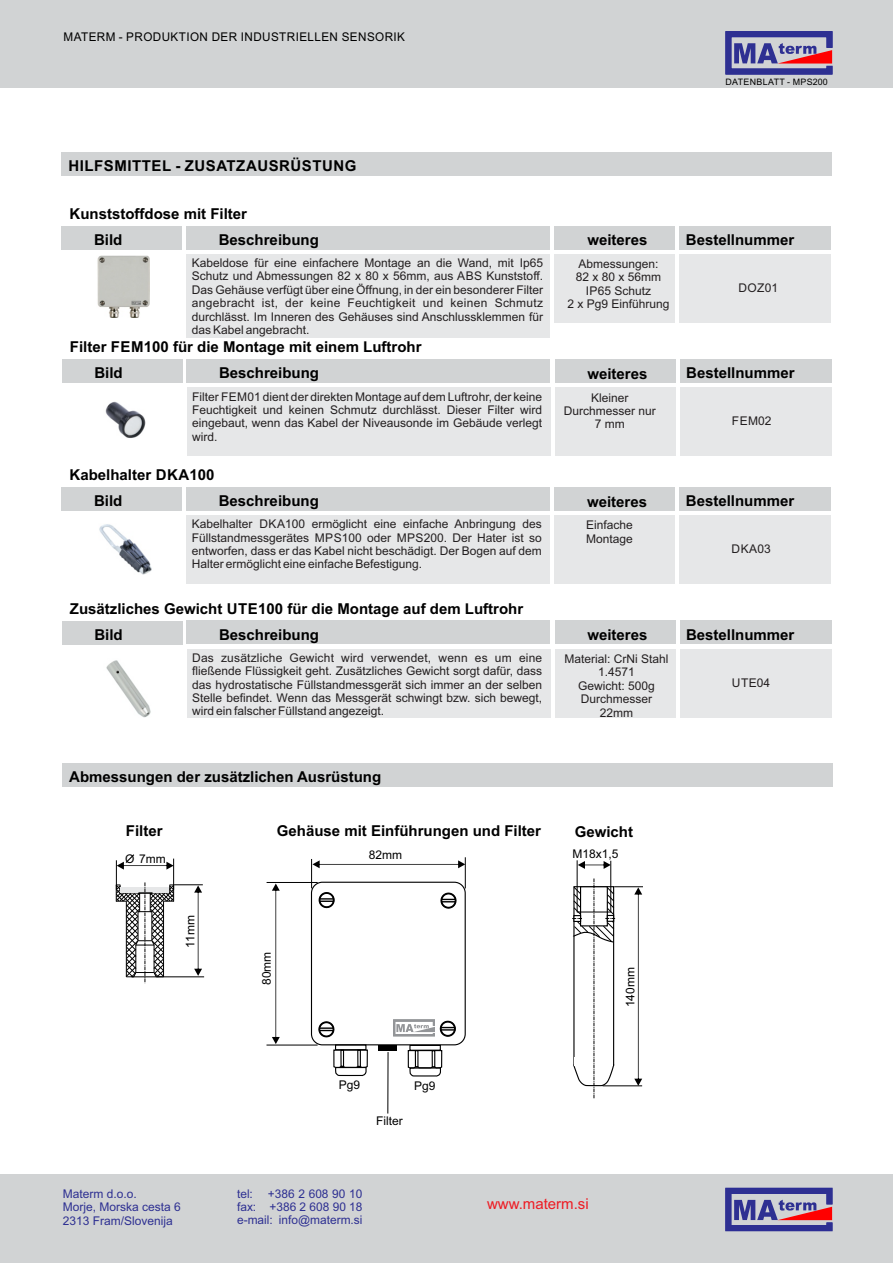
<style>
.page{position:relative;width:893px;height:1263px;background:#fff}
.page>*{position:absolute;margin:0;border:0;box-sizing:border-box;transform-origin:0 0}
.t1{font:700 15px "Arial";color:#000}
.t2{font:700 15px "Arial";letter-spacing:.035em;color:#000}
.t3{font:15px "Arial";color:#ed1c24}
.t4{font:12px/13.4px "Arial";color:#231f20;text-align:justify}
.t5{font:12px/13.4px "Arial";color:#2e3092;text-align:justify}
.t6{font:12px "Arial";letter-spacing:.035em;color:#000}
.t7{font:8.85px "Arial";letter-spacing:.035em;color:#000}
</style>
<div class="page">
<div style="left:0;top:1174px;width:893px;height:89px;background:#d1d3d4"></div>
<svg style="left:726px;top:1188px;width:106px;height:43px"></svg>
<div style="left:0;top:0;width:893px;height:88px;background:#d1d3d4"></div>
<svg style="left:726px;top:31px;width:106px;height:43px"></svg>
<div style="left:61px;top:152px;width:770px;height:24px;background:#d1d3d4"></div>
<div style="left:62px;top:763px;width:770px;height:24px;background:#d1d3d4"></div>
<div style="left:555px;top:226px;width:120px;height:23px;background:#d1d3d4"></div>
<div style="left:186px;top:226px;width:364px;height:23px;background:#d1d3d4"></div>
<div style="left:62px;top:226px;width:120px;height:23px;background:#d1d3d4"></div>
<div style="left:679px;top:226px;width:152px;height:23px;background:#d1d3d4"></div>
<div style="left:555px;top:254px;width:120px;height:68px;background:#e6e7e8"></div>
<div style="left:186px;top:254px;width:364px;height:83px;background:#e6e7e8"></div>
<div style="left:680px;top:254px;width:151px;height:68px;background:#e6e7e8"></div>
<img style="left:97px;top:256px;width:52px;height:62px">
<img style="left:105px;top:401px;width:41px;height:37px">
<img style="left:99px;top:524px;width:53px;height:51px">
<img style="left:106px;top:660px;width:45px;height:57px">
<div style="left:555px;top:359px;width:120px;height:24px;background:#d1d3d4"></div>
<div style="left:187px;top:359px;width:363px;height:24px;background:#d1d3d4"></div>
<div style="left:62px;top:359px;width:120px;height:24px;background:#d1d3d4"></div>
<div style="left:680px;top:359px;width:151px;height:24px;background:#d1d3d4"></div>
<div style="left:555px;top:388px;width:120px;height:68px;background:#e6e7e8"></div>
<div style="left:187px;top:388px;width:363px;height:68px;background:#e6e7e8"></div>
<div style="left:680px;top:388px;width:151px;height:68px;background:#e6e7e8"></div>
<div style="left:555px;top:487px;width:120px;height:24px;background:#d1d3d4"></div>
<div style="left:186px;top:487px;width:364px;height:24px;background:#d1d3d4"></div>
<div style="left:62px;top:487px;width:120px;height:24px;background:#d1d3d4"></div>
<div style="left:679px;top:487px;width:152px;height:24px;background:#d1d3d4"></div>
<div style="left:555px;top:515px;width:120px;height:69px;background:#e6e7e8"></div>
<div style="left:186px;top:515px;width:364px;height:69px;background:#e6e7e8"></div>
<div style="left:680px;top:515px;width:151px;height:69px;background:#e6e7e8"></div>
<div style="left:555px;top:620px;width:120px;height:24px;background:#d1d3d4"></div>
<div style="left:187px;top:620px;width:363px;height:24px;background:#d1d3d4"></div>
<div style="left:62px;top:620px;width:120px;height:24px;background:#d1d3d4"></div>
<div style="left:555px;top:649px;width:120px;height:68px;background:#e6e7e8"></div>
<div style="left:187px;top:649px;width:363px;height:68px;background:#e6e7e8"></div>
<div style="left:680px;top:649px;width:151px;height:68px;background:#e6e7e8"></div>
<svg style="left:272px;top:883px;width:8px;height:161px"></svg>
<hr style="left:266px;top:1045px;width:52px;height:1px;background:#000">
<hr style="left:465px;top:857px;width:1px;height:31px;background:#000">
<hr style="left:267px;top:882px;width:51px;height:1px;background:#000">
<div style="left:311px;top:882px;width:155px;height:163px;background:#fff;border:1px solid #000;border-radius:11px"></div>
<svg style="left:318px;top:1021px;width:17px;height:17px"></svg>
<svg style="left:311px;top:859px;width:154px;height:50px"></svg>
<svg style="left:393px;top:1019px;width:63px;height:18px"></svg>
<svg style="left:333px;top:1049px;width:35px;height:28px"></svg>
<div style="left:340px;top:1049px;width:4px;height:18px;border:1px solid #000"></div>
<div style="left:357px;top:1049px;width:4px;height:18px;border:1px solid #000"></div>
<div style="left:335px;top:1044px;width:31px;height:6px;border:1px solid #000"></div>
<svg style="left:407px;top:1050px;width:36px;height:27px"></svg>
<div style="left:415px;top:1050px;width:3px;height:17px;border:1px solid #000"></div>
<div style="left:432px;top:1050px;width:3px;height:17px;border:1px solid #000"></div>
<div style="left:409px;top:1045px;width:32px;height:6px;border:1px solid #000"></div>
<div style="left:378px;top:1045px;width:19px;height:5px;background:#000"></div>
<hr style="left:132px;top:976px;width:72px;height:1px;background:#000">
<svg style="left:116px;top:882px;width:87px;height:101px"></svg>
<hr style="left:387px;top:1052px;width:1px;height:61px;background:#000">
<hr style="left:116px;top:860px;width:1px;height:30px;background:#000">
<hr style="left:173px;top:858px;width:1px;height:32px;background:#000">
<svg style="left:117px;top:854px;width:57px;height:15px"></svg>
<svg style="left:572px;top:878px;width:71px;height:220px"></svg>
<hr style="left:577px;top:860px;width:1px;height:52px;background:#000">
<hr style="left:610px;top:861px;width:1px;height:51px;background:#000">
<hr style="left:577px;top:912px;width:34px;height:1px;background:#000">
<svg style="left:578px;top:861px;width:33px;height:8px"></svg>
<div style="left:680px;top:620px;width:151px;height:24px;background:#d1d3d4"></div>
<p class="t6" style="left:64px;top:32px;width:343px">MATERM - PRODUKTION DER INDUSTRIELLEN SENSORIK</p>
<p class="t2" style="left:68px;top:160px;width:290px">HILFSMITTEL - ZUSATZAUSRÜSTUNG</p>
<p class="t7" style="left:725px;top:79px;width:104px">DATENBLATT - MPS200</p>
<p class="t1" style="left:70px;top:208px;width:179px">Kunststoffdose mit Filter</p>
<p class="t4" style="left:192px;top:257px;width:353px">Kabeldose für eine einfachere Montage an die Wand, mit Ip65<br>Schutz und Abmessungen 82 x 80 x 56mm, aus ABS Kunststoff.<br>Das Gehäuse verfügt über eine Öffnung, in der ein besonderer Filter angebracht ist, der keine Feuchtigkeit und keinen Schmutz durchlässt. Im Inneren des Gehäuses sind Anschlussklemmen für das Kabel angebracht.</p>
<p class="t4" style="left:567px;top:258px;width:104px;text-align:center">Abmessungen:<br>82 x 80 x 56mm<br>IP65 Schutz<br>2 x Pg9 Einführung</p>
<p class="t1" style="left:686px;top:234px;width:49px">SLIKA</p>
<p class="t1" style="left:94px;top:234px;width:30px">Bild</p>
<p class="t1" style="left:219px;top:234px;width:102px">Beschreibung</p>
<p class="t1" style="left:587px;top:234px;width:62px">weiteres</p>
<p class="t1" style="left:686px;top:234px;width:110px">Bestellnummer</p>
<p class="t4" style="left:738px;top:282px;width:41px">DOZ01</p>
<p class="t1" style="left:70px;top:341px;width:353px">Filter FEM100 für die Montage mit einem Luftrohr</p>
<p class="t4" style="left:192px;top:391px;width:351px">Filter FEM01 dient der direkten Montage auf dem Luftrohr, der keine Feuchtigkeit und keinen Schmutz durchlässt. Dieser Filter wird eingebaut, wenn das Kabel der Niveausonde im Gebäude verlegt wird.</p>
<p class="t4" style="left:564px;top:392px;width:94px;text-align:center">Kleiner<br>Durchmesser nur<br>7 mm</p>
<p class="t1" style="left:686px;top:367px;width:49px">SLIKA</p>
<p class="t1" style="left:94px;top:367px;width:30px">Bild</p>
<p class="t1" style="left:219px;top:367px;width:102px">Beschreibung</p>
<p class="t1" style="left:587px;top:368px;width:62px">weiteres</p>
<p class="t1" style="left:686px;top:367px;width:110px">Bestellnummer</p>
<p class="t4" style="left:732px;top:415px;width:41px">FEM02</p>
<p class="t1" style="left:70px;top:469px;width:146px">Kabelhalter DKA100</p>
<p class="t4" style="left:192px;top:518px;width:351px">Kabelhalter DKA100 ermöglicht eine einfache Anbringung des Füllstandmessgerätes MPS100 oder MPS200. Der Hater ist so entworfen, dass er das Kabel nicht beschädigt. Der Bogen auf dem Halter ermöglicht eine einfache Befestigung.</p>
<p class="t4" style="left:586px;top:519px;width:48px">Einfache<br>Montage</p>
<p class="t1" style="left:686px;top:495px;width:49px">SLIKA</p>
<p class="t1" style="left:94px;top:495px;width:30px">Bild</p>
<p class="t1" style="left:219px;top:495px;width:102px">Beschreibung</p>
<p class="t1" style="left:587px;top:496px;width:62px">weiteres</p>
<p class="t1" style="left:686px;top:495px;width:110px">Bestellnummer</p>
<p class="t4" style="left:732px;top:543px;width:41px">DKA03</p>
<p class="t1" style="left:70px;top:603px;width:455px">Zusätzliches Gewicht UTE100 für die Montage auf dem Luftrohr</p>
<p class="t4" style="left:192px;top:652px;width:352px">Das zusätzliche Gewicht wird verwendet, wenn es um eine fließende Flüssigkeit geht. Zusätzliches Gewicht sorgt dafür, dass das hydrostatische Füllstandmessgerät sich immer an der selben Stelle befindet. Wenn das Messgerät schwingt bzw. sich bewegt, wird ein falscher Füllstand angezeigt.</p>
<p class="t4" style="left:565px;top:653px;width:106px;text-align:center">Material: CrNi Stahl<br>1.4571<br>Gewicht: 500g<br>Durchmesser<br>22mm</p>
<p class="t1" style="left:94px;top:629px;width:30px">Bild</p>
<p class="t1" style="left:219px;top:629px;width:102px">Beschreibung</p>
<p class="t1" style="left:587px;top:629px;width:62px">weiteres</p>
<p class="t1" style="left:686px;top:629px;width:49px">SLIKA</p>
<p class="t1" style="left:686px;top:629px;width:110px">Bestellnummer</p>
<p class="t4" style="left:732px;top:677px;width:40px">UTE04</p>
<p class="t1" style="left:69px;top:771px;width:313px">Abmessungen der zusätzlichen Ausrüstung</p>
<p class="t1" style="left:126px;top:825px;width:38px">Filter</p>
<p class="t1" style="left:277px;top:825px;width:266px">Gehäuse mit Einführungen und Filter</p>
<p class="t1" style="left:575px;top:826px;width:60px">Gewicht</p>
<p class="t6" style="left:125px;top:854px;width:42px">O 7mm</p>
<p class="t6" style="left:572px;top:850px;width:48px">M18x1,5</p>
<p class="t6" style="left:369px;top:851px;width:35px">82mm</p>
<p class="t6" style="left:186px;top:948px;width:34px;rotate:-90deg">11mm</p>
<p class="t6" style="left:262px;top:985px;width:35px;rotate:-90deg">80mm</p>
<p class="t6" style="left:626px;top:1007px;width:42px;rotate:-90deg">140mm</p>
<p class="t5" style="left:63px;top:1188px;width:120px;text-align:left">Materm d.o.o.<br>Morje, Morska cesta 6<br>2313 Fram/Slovenija</p>
<p class="t6" style="left:339px;top:1080px;width:23px">Pg9</p>
<p class="t6" style="left:414px;top:1081px;width:23px">Pg9</p>
<p class="t6" style="left:376px;top:1116px;width:28px">Filter</p>
<p class="t5" style="left:237px;top:1188px;width:127px">tel: +386 2 608 90 10 fax: +386 2 608 90 18 e-mail: info@materm.si</p>
<p class="t3" style="left:487px;top:1198px;width:103px">www.materm.si</p>
</div>
